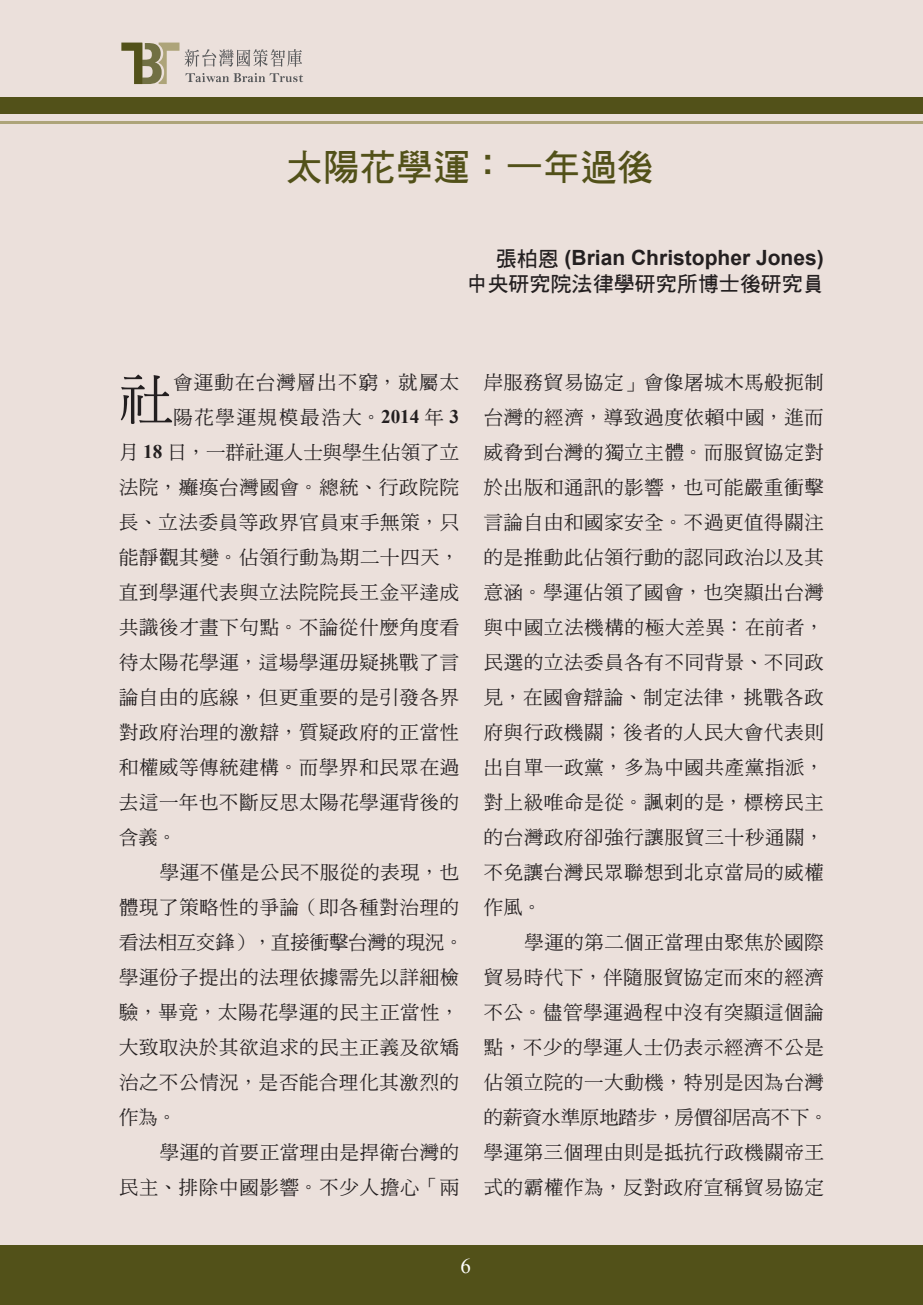
<style>
.page{position:relative;width:923px;height:1305px;background:#ebe0db}
.page>*{position:absolute;margin:0;border:0;box-sizing:border-box;transform-origin:0 0}
.內容{font:54.25px "DF Ming Md HK BF";color:#231f20}
.標題{font:36.75px "DF Hei W7 WIN BF";color:#525119}
.作者{font:700 21px "Arial";color:#231f20}
.作者-2{font:21px "DF Hei W7 WIN BF";color:#231f20}
.t1{font:21px "Times New Roman";color:#fff}
.內容裡面{font:19.25px/35px "DF Ming Md HK BF";letter-spacing:.045em;color:#231f20}
.內容-2{font:19.25px "DF Ming Md HK BF";letter-spacing:.045em;color:#231f20}
.內容-3{font:19.25px "DF Ming Md HK BF";letter-spacing:.01em;color:#231f20}
.內容-4{font:19.25px "DF Ming Md HK BF";letter-spacing:.1em;color:#231f20}
.內容-5{font:19.25px "DF Ming Md HK BF";letter-spacing:.07em;color:#231f20}
.s1{font-family:"DF Hei W7 WIN BF";font-weight:400}
.s2{font-family:"Times New Roman";font-weight:700}
</style>
<div class="page">
<div style="left:0;top:97px;width:923px;height:17px;background:#525119"></div>
<hr style="left:0;top:121px;width:923px;height:3px;background:#ada479">
<svg style="left:185px;top:73px;width:118px;height:9px"></svg>
<svg style="left:185px;top:49px;width:117px;height:18px"></svg>
<svg style="left:121px;top:43px;width:58px;height:41px"></svg>
<div style="left:0;top:1245px;width:923px;height:60px;background:#525119"></div>
<p class="標題" style="left:286px;top:149px;width:369px">太陽花學運：一年過後</p>
<p class="作者" style="left:496px;top:243px;width:329px"><span class="s1">張柏恩</span> (Brian Christopher Jones)</p>
<p class="作者-2" style="left:466px;top:273px;width:358px">中央研究院法律學研究所博士後研究員</p>
<p class="內容" style="left:119px;top:372px;width:56px">社</p>
<p class="內容-5" style="left:173px;top:372px;width:287px">會運動在台灣層出不窮，就屬太</p>
<p class="內容-4" style="left:173px;top:407px;width:287px">陽花學運規模最浩大。<span class="s2">2014</span> 年 <span class="s2">3</span></p>
<p class="內容-3" style="left:119px;top:442px;width:341px">月 <span class="s2">18</span> 日，一群社運人士與學生佔領了立</p>
<p class="內容-2" style="left:119px;top:477px;width:341px">法院，癱瘓台灣國會。總統、行政院院</p>
<p class="內容-2" style="left:119px;top:512px;width:341px">長、立法委員等政界官員束手無策，只</p>
<p class="內容-2" style="left:119px;top:547px;width:341px">能靜觀其變。佔領行動為期二十四天，</p>
<p class="內容-2" style="left:119px;top:582px;width:341px">直到學運代表與立法院院長王金平達成</p>
<p class="內容-2" style="left:119px;top:617px;width:341px">共識後才畫下句點。不論從什麼角度看</p>
<p class="內容-2" style="left:119px;top:652px;width:341px">待太陽花學運，這場學運毋疑挑戰了言</p>
<p class="內容-2" style="left:119px;top:687px;width:341px">論自由的底線，但更重要的是引發各界</p>
<p class="內容-2" style="left:119px;top:722px;width:341px">對政府治理的激辯，質疑政府的正當性</p>
<p class="內容-2" style="left:119px;top:757px;width:341px">和權威等傳統建構。而學界和民眾在過</p>
<p class="內容-2" style="left:119px;top:792px;width:341px">去這一年也不斷反思太陽花學運背後的</p>
<p class="內容-2" style="left:119px;top:827px;width:59px">含義。</p>
<p class="內容裡面" style="left:119px;top:854px;width:346px;text-indent:41px">學運不僅是公民不服從的表現，也體現了策略性的爭論（即各種對治理的看法相互交鋒），直接衝擊台灣的現況。學運份子提出的法理依據需先以詳細檢驗，畢竟，太陽花學運的民主正當性，大致取決於其欲追求的民主正義及欲矯治之不公情況，是否能合理化其激烈的作為。</p>
<p class="內容裡面" style="left:119px;top:1134px;width:341px;text-align:right">學運的首要正當理由是捍衛台灣的<br>民主、排除中國影響。不少人擔心「兩</p>
<p class="內容裡面" style="left:484px;top:364px;width:341px;text-align:justify">岸服務貿易協定」會像屠城木馬般扼制台灣的經濟，導致過度依賴中國，進而威脅到台灣的獨立主體。而服貿協定對於出版和通訊的影響，也可能嚴重衝擊言論自由和國家安全。不過更值得關注的是推動此佔領行動的認同政治以及其意涵。學運佔領了國會，也突顯出台灣與中國立法機構的極大差異：在前者，民選的立法委員各有不同背景、不同政見，在國會辯論、制定法律，挑戰各政府與行政機關；後者的人民大會代表則出自單一政黨，多為中國共產黨指派，對上級唯命是從。諷刺的是，標榜民主的台灣政府卻強行讓服貿三十秒通關，不免讓台灣民眾聯想到北京當局的威權作風。</p>
<p class="內容裡面" style="left:484px;top:924px;width:346px;text-indent:41px">學運的第二個正當理由聚焦於國際貿易時代下，伴隨服貿協定而來的經濟不公。儘管學運過程中沒有突顯這個論點，不少的學運人士仍表示經濟不公是佔領立院的一大動機，特別是因為台灣的薪資水準原地踏步，房價卻居高不下。學運第三個理由則是抵抗行政機關帝王式的霸權作為，反對政府宣稱貿易協定</p>
<p class="t1" style="left:460px;top:1251px;width:12px">6</p>
</div>
